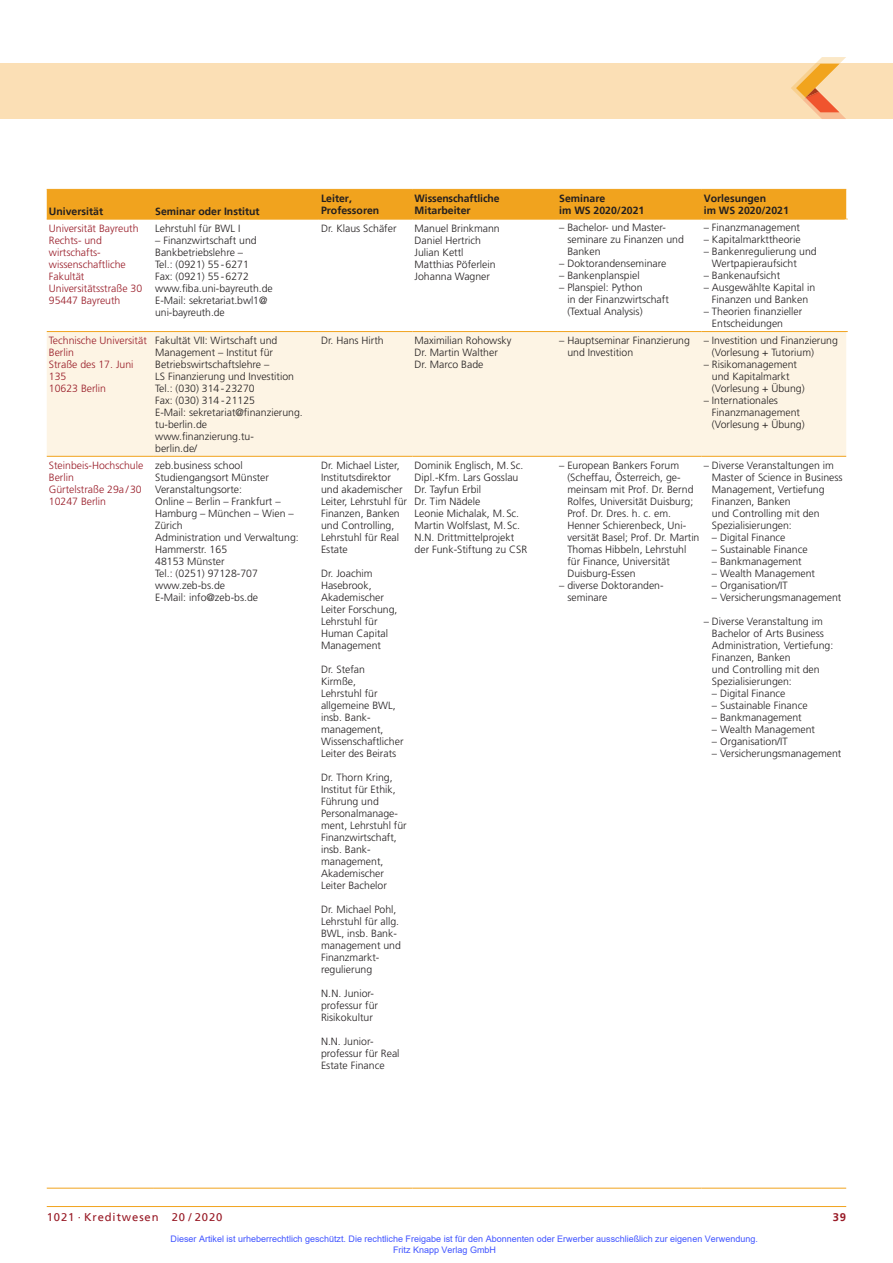
<style>
.page{position:relative;width:893px;height:1263px;background:#fff}
.page>*{position:absolute;margin:0;border:0;box-sizing:border-box;transform-origin:0 0}
.t1{font:11.25px "Frutiger";letter-spacing:.08em;color:#981a26}
.t2{font:700 11.25px "Frutiger";color:#981a26}
.t3{font:300 10.5px/12px "Frutiger";color:#231f20}
.t4{font:300 10.5px/12px "Frutiger";color:#981a26}
.t5{font:700 10.5px/12px "Frutiger";color:#231f20}
.t6{font:9px/10.8px "Arial";color:#4054ff}
</style>
<div class="page">
<hr style="left:47px;top:1206px;width:799px;height:1px;background:#f1a31e">
<div style="left:0;top:64px;width:893px;height:55px;background:#fbdfb5"></div>
<svg style="left:791px;top:57px;width:55px;height:62px"></svg>
<div style="left:47px;top:190px;width:799px;height:29px;background:#f1a31e"></div>
<div style="left:47px;top:332px;width:799px;height:124px;background:#fdf4e4"></div>
<hr style="left:47px;top:189px;width:106px;height:1px;background:#f1a31e">
<hr style="left:153px;top:189px;width:166px;height:1px;background:#f1a31e">
<hr style="left:319px;top:189px;width:93px;height:1px;background:#f1a31e">
<hr style="left:412px;top:189px;width:145px;height:1px;background:#f1a31e">
<hr style="left:557px;top:189px;width:145px;height:1px;background:#f1a31e">
<hr style="left:702px;top:189px;width:144px;height:1px;background:#f1a31e">
<hr style="left:47px;top:219px;width:106px;height:1px;background:#f1a31e">
<hr style="left:153px;top:219px;width:166px;height:1px;background:#f1a31e">
<hr style="left:319px;top:219px;width:93px;height:1px;background:#f1a31e">
<hr style="left:412px;top:219px;width:145px;height:1px;background:#f1a31e">
<hr style="left:557px;top:219px;width:145px;height:1px;background:#f1a31e">
<hr style="left:702px;top:219px;width:146px;height:1px;background:#f1a31e">
<hr style="left:47px;top:331px;width:106px;height:1px;background:#f1a31e">
<hr style="left:153px;top:331px;width:166px;height:1px;background:#f1a31e">
<hr style="left:319px;top:331px;width:93px;height:1px;background:#f1a31e">
<hr style="left:412px;top:331px;width:145px;height:1px;background:#f1a31e">
<hr style="left:557px;top:331px;width:145px;height:1px;background:#f1a31e">
<hr style="left:702px;top:331px;width:146px;height:1px;background:#f1a31e">
<hr style="left:47px;top:456px;width:106px;height:1px;background:#f1a31e">
<hr style="left:153px;top:456px;width:166px;height:1px;background:#f1a31e">
<hr style="left:319px;top:456px;width:93px;height:1px;background:#f1a31e">
<hr style="left:412px;top:456px;width:145px;height:1px;background:#f1a31e">
<hr style="left:557px;top:456px;width:145px;height:1px;background:#f1a31e">
<hr style="left:702px;top:456px;width:144px;height:1px;background:#f1a31e">
<hr style="left:47px;top:1188px;width:106px;height:1px;background:#f1a31e">
<hr style="left:153px;top:1188px;width:166px;height:1px;background:#f1a31e">
<hr style="left:319px;top:1188px;width:93px;height:1px;background:#f1a31e">
<hr style="left:412px;top:1188px;width:145px;height:1px;background:#f1a31e">
<hr style="left:557px;top:1188px;width:145px;height:1px;background:#f1a31e">
<hr style="left:702px;top:1188px;width:144px;height:1px;background:#f1a31e">
<p class="t5" style="left:49px;top:206px;width:56px">Universität</p>
<p class="t5" style="left:155px;top:206px;width:106px">Seminar oder Institut</p>
<p class="t4" style="left:49px;top:222px;width:95px">Universität Bayreuth<br>Rechts- und wirtschafts&shy;wissenschaftliche<br>Fakultät<br>Universitätsstraße 30<br>95447 Bayreuth</p>
<p class="t3" style="left:155px;top:222px;width:87px">Lehrstuhl für BWL I</p>
<p class="t3" style="left:155px;top:234px;width:119px">– Finanzwirtschaft und<br>Bankbetriebslehre –<br>Tel.: (0921) 55-6271<br>Fax: (0921) 55-6272 www.fiba.uni-bayreuth.de<br>E-Mail: sekretariat.bwl1@ uni-bayreuth.de</p>
<p class="t5" style="left:321px;top:193px;width:60px">Leiter,<br>Professoren</p>
<p class="t5" style="left:415px;top:193px;width:86px">Wissenschaftliche<br>Mitarbeiter</p>
<p class="t5" style="left:559px;top:193px;width:87px">Seminare<br>im WS 2020/2021</p>
<p class="t5" style="left:704px;top:193px;width:87px">Vorlesungen<br>im WS 2020/2021</p>
<p class="t3" style="left:321px;top:222px;width:77px">Dr. Klaus Schäfer</p>
<p class="t3" style="left:415px;top:222px;width:87px">Manuel Brinkmann<br>Daniel Hertrich<br>Julian Kettl<br>Matthias Pöferlein<br>Johanna Wagner</p>
<p class="t3" style="left:567px;top:222px;width:118px;text-indent:-8px">– Bachelor- und Master&shy;seminare zu Finanzen und<br>Banken</p>
<p class="t3" style="left:559px;top:258px;width:109px">– Doktorandenseminare</p>
<p class="t3" style="left:559px;top:270px;width:82px">– Bankenplanspiel</p>
<p class="t3" style="left:567px;top:282px;width:103px;text-indent:-8px">– Planspiel: Python<br>in der Finanzwirtschaft (Textual Analysis)</p>
<p class="t3" style="left:704px;top:222px;width:98px">– Finanzmanagement</p>
<p class="t3" style="left:704px;top:234px;width:98px">– Kapitalmarkttheorie</p>
<p class="t3" style="left:712px;top:246px;width:106px;text-indent:-8px">– Bankenregulierung und<br>Wertpapieraufsicht</p>
<p class="t3" style="left:704px;top:270px;width:78px">– Bankenaufsicht</p>
<p class="t3" style="left:704px;top:282px;width:113px;text-align:center">– Ausgewählte Kapital in<br>Finanzen und Banken</p>
<p class="t3" style="left:712px;top:306px;width:92px;text-indent:-8px">– Theorien finanzieller<br>Entscheidungen</p>
<p class="t4" style="left:49px;top:335px;width:99px">Technische Universität<br>Berlin<br>Straße des 17. Juni<br>135<br>10623 Berlin</p>
<p class="t3" style="left:155px;top:335px;width:149px">Fakultät VII: Wirtschaft und<br>Management – Institut für<br>Betriebswirtschaftslehre –<br>LS Finanzierung und Investition<br>Tel.: (030) 314-23270<br>Fax: (030) 314 -21125<br>E-Mail: sekretariat@finanzierung. tu-berlin.de www.finanzierung.tu-<br>berlin.de/</p>
<p class="t3" style="left:321px;top:334px;width:64px">Dr. Hans Hirth</p>
<p class="t3" style="left:415px;top:335px;width:98px">Maximilian Rohowsky<br>Dr. Martin Walther<br>Dr. Marco Bade</p>
<p class="t3" style="left:567px;top:334px;width:124px;text-indent:-8px">– Hauptseminar Finanzierung und Investition</p>
<p class="t3" style="left:712px;top:334px;width:128px;text-indent:-8px">– Investition und Finanzierung (Vorlesung + Tutorium)</p>
<p class="t3" style="left:712px;top:358px;width:94px;text-indent:-8px">– Risikomanagement und Kapitalmarkt (Vorlesung + Übung)</p>
<p class="t3" style="left:712px;top:394px;width:94px;text-indent:-8px">– Internationales<br>Finanzmanagement (Vorlesung + Übung)</p>
<p class="t4" style="left:49px;top:459px;width:96px">Steinbeis-Hochschule<br>Berlin<br>Gürtelstraße 29a /30<br>10247 Berlin</p>
<p class="t3" style="left:155px;top:459px;width:145px">zeb.business school<br>Studiengangsort Münster<br>Veranstaltungsorte:<br>Online – Berlin – Frankfurt –<br>Hamburg – München – Wien –<br>Zürich<br>Administration und Verwaltung:<br>Hammerstr. 165<br>48153 Münster<br>Tel.: (0251) 97128-707 www.zeb-bs.de<br>E-Mail: info@zeb-bs.de</p>
<p class="t3" style="left:321px;top:459px;width:87px">Dr. Michael Lister,<br>Institutsdirektor und akademischer<br>Leiter, Lehrstuhl für<br>Finanzen, Banken und Controlling,<br>Lehrstuhl für Real<br>Estate</p>
<p class="t3" style="left:321px;top:567px;width:78px">Dr. Joachim<br>Hasebrook,<br>Akademischer<br>Leiter Forschung,<br>Lehrstuhl für<br>Human Capital<br>Management</p>
<p class="t3" style="left:321px;top:663px;width:84px">Dr. Stefan<br>Kirmße,<br>Lehrstuhl für allgemeine BWL, insb. Bank&shy;management,<br>Wissenschaftlicher<br>Leiter des Beirats</p>
<p class="t3" style="left:321px;top:771px;width:87px">Dr. Thorn Kring,<br>Institut für Ethik,<br>Führung und<br>Personalmanage&shy;ment, Lehrstuhl für<br>Finanzwirtschaft, insb. Bank&shy;management,<br>Akademischer<br>Leiter Bachelor</p>
<p class="t3" style="left:321px;top:903px;width:81px">Dr. Michael Pohl,<br>Lehrstuhl für allg.<br>BWL, insb. Bank&shy;management und<br>Finanzmarkt&shy;regulierung</p>
<p class="t3" style="left:321px;top:987px;width:58px">N.N. Junior&shy;professur für<br>Risikokultur</p>
<p class="t3" style="left:321px;top:1035px;width:80px">N.N. Junior&shy;professur für Real<br>Estate Finance</p>
<p class="t3" style="left:415px;top:459px;width:114px">Dominik Englisch, M. Sc.<br>Dipl.-Kfm. Lars Gosslau<br>Dr. Tayfun Erbil<br>Dr. Tim Nädele<br>Leonie Michalak, M. Sc.<br>Martin Wolfslast, M. Sc.<br>N.N. Drittmittelprojekt der Funk-Stiftung zu CSR</p>
<p class="t3" style="left:567px;top:459px;width:134px;text-indent:-8px">– European Bankers Forum (Scheffau, Österreich, ge&shy;meinsam mit Prof. Dr. Bernd<br>Rolfes, Universität Duisburg;<br>Prof. Dr. Dres. h. c. em.<br>Henner Schierenbeck, Uni&shy;versität Basel; Prof. Dr. Martin<br>Thomas Hibbeln, Lehrstuhl für Finance, Universität<br>Duisburg-Essen</p>
<p class="t3" style="left:567px;top:579px;width:97px;text-indent:-8px">– diverse Doktoranden&shy;seminare</p>
<p class="t3" style="left:712px;top:459px;width:132px;text-indent:-8px">– Diverse Veranstaltungen im<br>Master of Science in Business<br>Management, Vertiefung<br>Finanzen, Banken<br>und Controlling mit den<br>Spezialisierungen:</p>
<p class="t3" style="left:712px;top:531px;width:75px">– Digital Finance</p>
<p class="t3" style="left:712px;top:543px;width:97px">– Sustainable Finance</p>
<p class="t3" style="left:712px;top:555px;width:91px">– Bankmanagement</p>
<p class="t3" style="left:712px;top:567px;width:105px">– Wealth Management</p>
<p class="t3" style="left:712px;top:579px;width:77px">– Organisation/IT</p>
<p class="t3" style="left:712px;top:591px;width:131px">– Versicherungsmanagement</p>
<p class="t3" style="left:712px;top:615px;width:123px;text-indent:-8px">– Diverse Veranstaltung im<br>Bachelor of Arts Business<br>Administration, Vertiefung:<br>Finanzen, Banken<br>und Controlling mit den<br>Spezialisierungen:</p>
<p class="t3" style="left:712px;top:687px;width:75px">– Digital Finance</p>
<p class="t3" style="left:712px;top:699px;width:97px">– Sustainable Finance</p>
<p class="t3" style="left:712px;top:711px;width:91px">– Bankmanagement</p>
<p class="t3" style="left:712px;top:723px;width:105px">– Wealth Management</p>
<p class="t3" style="left:712px;top:735px;width:77px">– Organisation/IT</p>
<p class="t3" style="left:712px;top:747px;width:131px">– Versicherungsmanagement</p>
<p class="t1" style="left:47px;top:1211px;width:177px">1021 · Kreditwesen 20 / 2020</p>
<p class="t2" style="left:833px;top:1211px;width:15px">39</p>
<p class="t6" style="left:393px;top:1233px;width:366px;text-indent:-223px">Dieser Artikel ist urheberrechtlich geschützt. Die rechtliche Freigabe ist für den Abonnenten oder Erwerber ausschließlich zur eigenen Verwendung.<br>Fritz Knapp Verlag GmbH</p>
</div>
